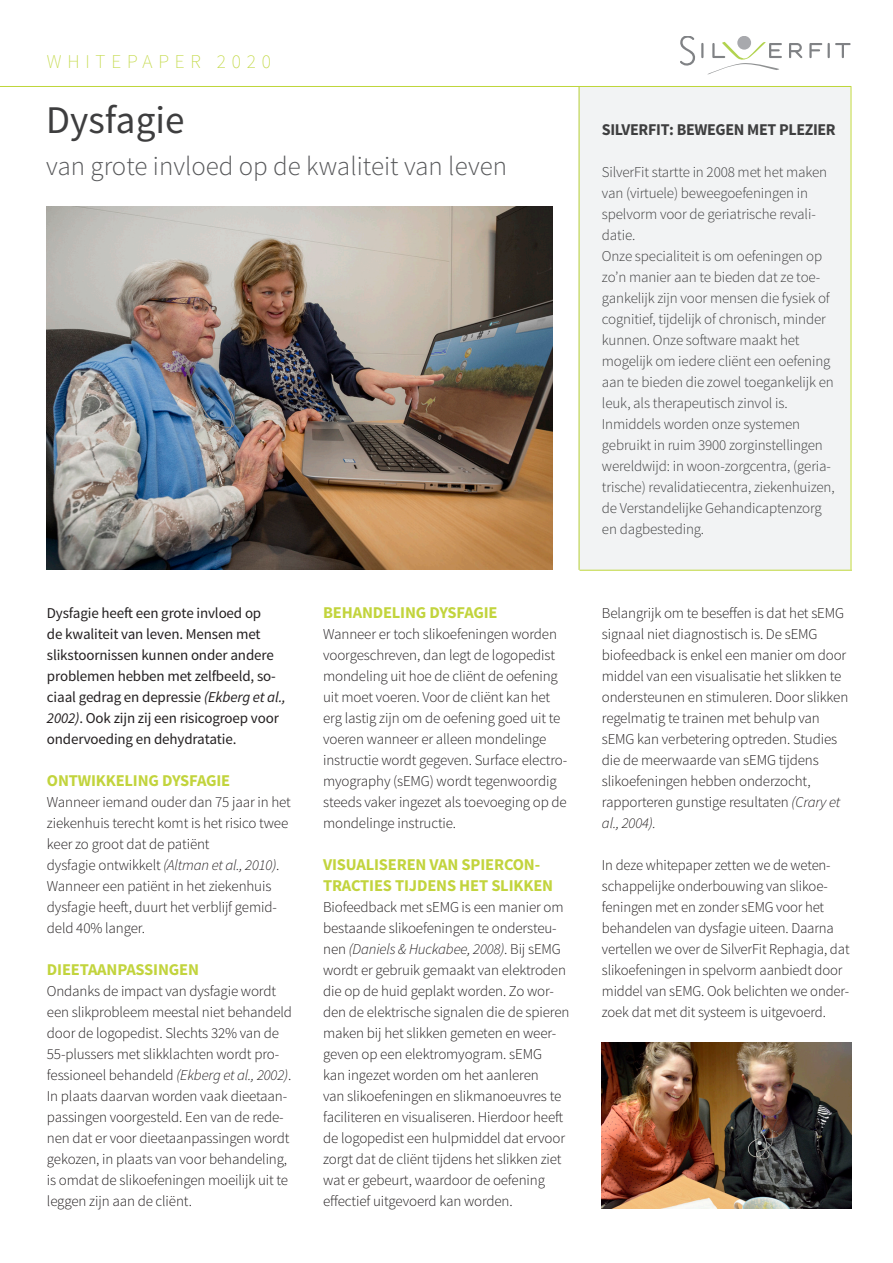
<style>
.page{position:relative;width:893px;height:1263px;background:#fff}
.page>*{position:absolute;margin:0;border:0;box-sizing:border-box;transform-origin:0 0}
.body{font:39.15px "Source Sans Pro";color:#3e3e3f}
.body-2{font:300 27px "Source Sans Pro";color:#57585a}
.Tussenkopje{font:200 19.5px "Source Sans Pro";letter-spacing:.3em;color:#bed639}
.body-3{font:700 16.5px/21px "Source Sans Pro";letter-spacing:-.01em;color:#c2d43d}
.body-4{font:700 16.5px "Source Sans Pro";letter-spacing:-.02em;color:#3e3e3f}
.body-5{font:300 15px/21px "Source Sans Pro";letter-spacing:-.01em;color:#231f20}
.body-6{font:300 15px/21px "Source Sans Pro";letter-spacing:-.01em;color:#3e3e3f}
.body-7{font:15px/21px "Source Sans Pro";letter-spacing:-.01em;color:#231f20}
.s1{font-style:italic}
</style>
<div class="page">
<div style="left:579px;top:86px;width:271px;height:484px;background:#f2f3f4"></div>
<svg style="left:789px;top:43px;width:13px;height:15px"></svg>
<svg style="left:809px;top:43px;width:13px;height:15px"></svg>
<svg style="left:828px;top:43px;width:23px;height:15px"></svg>
<svg style="left:680px;top:36px;width:102px;height:38px"></svg>
<hr style="left:851px;top:86px;width:1px;height:484px;background:#bed639">
<hr style="left:0;top:86px;width:851px;height:1px;background:#bed639">
<hr style="left:579px;top:87px;width:1px;height:483px;background:#bed639">
<img style="left:46px;top:206px;width:506px;height:364px">
<hr style="left:579px;top:570px;width:273px;height:1px;background:#bed639">
<img style="left:602px;top:1043px;width:249px;height:165px">
<p class="Tussenkopje" style="left:47px;top:50px;width:226px">WHITEPAPER 2020</p>
<p class="body" style="left:46px;top:96px;width:140px">Dysfagie</p>
<p class="body-2" style="left:46px;top:150px;width:462px">van grote invloed op de kwaliteit van leven</p>
<p class="body-7" style="left:47px;top:603px;width:240px">Dysfagie heeft een grote invloed op<br>de kwaliteit van leven. Mensen met slikstoornissen kunnen onder andere problemen hebben met zelfbeeld, so&shy;ciaal gedrag en depressie <span class="s1">(Ekberg et al., 2002)</span>. Ook zijn zij een risicogroep voor ondervoeding en dehydratatie.</p>
<p class="body-3" style="left:47px;top:771px;width:185px">ONTWIKKELING DYSFAGIE</p>
<p class="body-5" style="left:47px;top:792px;width:245px">Wanneer iemand ouder dan 75 jaar in het ziekenhuis terecht komt is het risico twee keer zo groot dat de patiënt</p>
<p class="body-5" style="left:47px;top:855px;width:234px">dysfagie ontwikkelt <span class="s1">(Altman et al., 2010)</span>.<br>Wanneer een patiënt in het ziekenhuis dysfagie heeft, duurt het verblijf gemid&shy;deld 40% langer.</p>
<p class="body-3" style="left:47px;top:960px;width:154px">DIEETAANPASSINGEN</p>
<p class="body-5" style="left:47px;top:981px;width:247px">Ondanks de impact van dysfagie wordt een slikprobleem meestal niet behandeld door de logopedist. Slechts 32% van de 55-plussers met slikklachten wordt pro&shy;fessioneel behandeld <span class="s1">(Ekberg et al., 2002)</span>.<br>In plaats daarvan worden vaak dieetaan&shy;passingen voorgesteld. Een van de rede&shy;nen dat er voor dieetaanpassingen wordt gekozen, in plaats van voor behandeling, is omdat de slikoefeningen moeilijk uit te leggen zijn aan de cliënt.</p>
<p class="body-3" style="left:323px;top:603px;width:176px">BEHANDELING DYSFAGIE</p>
<p class="body-5" style="left:323px;top:624px;width:246px">Wanneer er toch slikoefeningen worden voorgeschreven, dan legt de logopedist mondeling uit hoe de cliënt de oefening uit moet voeren. Voor de cliënt kan het erg lastig zijn om de oefening goed uit te voeren wanneer er alleen mondelinge instructie wordt gegeven. Surface electro&shy;myography (sEMG) wordt tegenwoordig steeds vaker ingezet als toevoeging op de mondelinge instructie.</p>
<p class="body-3" style="left:323px;top:855px;width:231px">VISUALISEREN VAN SPIERCON-<br>TRACTIES TIJDENS HET SLIKKEN</p>
<p class="body-5" style="left:323px;top:897px;width:248px">Biofeedback met sEMG is een manier om bestaande slikoefeningen te ondersteu&shy;nen <span class="s1">(Daniels &amp; Huckabee, 2008)</span>. Bij sEMG wordt er gebruik gemaakt van elektroden die op de huid geplakt worden. Zo wor&shy;den de elektrische signalen die de spieren maken bij het slikken gemeten en weer&shy;geven op een elektromyogram. sEMG<br>kan ingezet worden om het aanleren<br>van slikoefeningen en slikmanoeuvres te faciliteren en visualiseren. Hierdoor heeft de logopedist een hulpmiddel dat ervoor zorgt dat de cliënt tijdens het slikken ziet wat er gebeurt, waardoor de oefening effectief uitgevoerd kan worden.</p>
<p class="body-4" style="left:602px;top:119px;width:235px">SILVERFIT: BEWEGEN MET PLEZIER</p>
<p class="body-6" style="left:602px;top:162px;width:227px">SilverFit startte in 2008 met het maken van (virtuele) beweegoefeningen in spelvorm voor de geriatrische revali-</p>
<p class="body-6" style="left:602px;top:225px;width:35px">datie.</p>
<p class="body-6" style="left:602px;top:246px;width:233px">Onze specialiteit is om oefeningen op zo’n manier aan te bieden dat ze toe&shy;gankelijk zijn voor mensen die fysiek of cognitief, tijdelijk of chronisch, minder kunnen. Onze software maakt het mogelijk om iedere cliënt een oefening aan te bieden die zowel toegankelijk en leuk, als therapeutisch zinvol is.</p>
<p class="body-6" style="left:602px;top:414px;width:234px">Inmiddels worden onze systemen gebruikt in ruim 3900 zorginstellingen wereldwijd: in woon-zorgcentra, (geria&shy;trische) revalidatiecentra, ziekenhuizen, de Verstandelijke Gehandicaptenzorg en dagbesteding.</p>
<p class="body-5" style="left:602px;top:603px;width:248px">Belangrijk om te beseffen is dat het sEMG signaal niet diagnostisch is. De sEMG biofeedback is enkel een manier om door middel van een visualisatie het slikken te ondersteunen en stimuleren. Door slikken regelmatig te trainen met behulp van sEMG kan verbetering optreden. Studies die de meerwaarde van sEMG tijdens slikoefeningen hebben onderzocht, rapporteren gunstige resultaten <span class="s1">(Crary et al., 2004).</span></p>
<p class="body-5" style="left:602px;top:855px;width:249px">In deze whitepaper zetten we de weten&shy;schappelijke onderbouwing van slikoe&shy;feningen met en zonder sEMG voor het behandelen van dysfagie uiteen. Daarna vertellen we over de SilverFit Rephagia, dat slikoefeningen in spelvorm aanbiedt door middel van sEMG. Ook belichten we onder&shy;zoek dat met dit systeem is uitgevoerd.</p>
</div>
